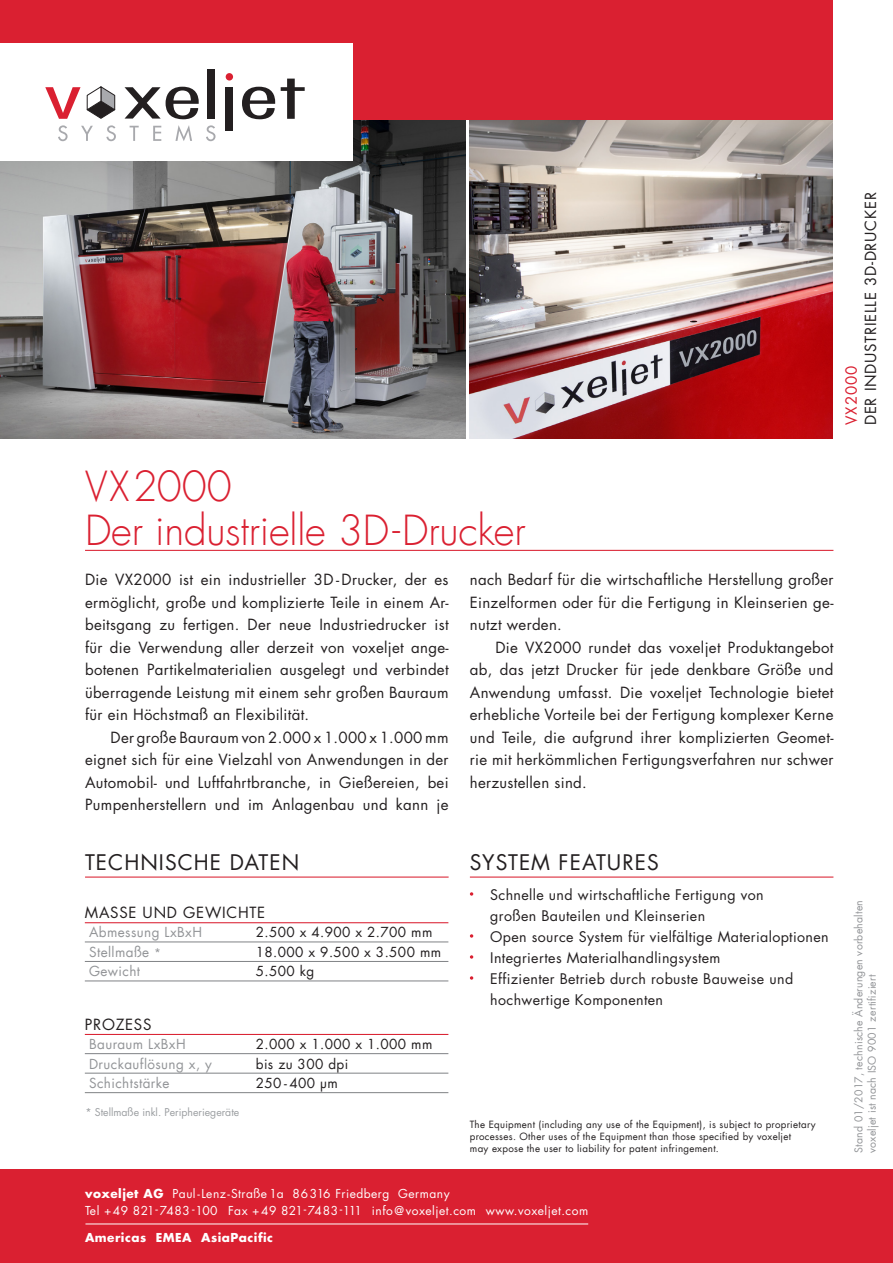
<style>
.page{position:relative;width:893px;height:1263px;background:#fff}
.page>*{position:absolute;margin:0;border:0;box-sizing:border-box;transform-origin:0 0}
.t1{font:300 40.5px "Futura Com";letter-spacing:-.005em;color:#da2031}
.h_2{font:21px "Futura Com";letter-spacing:.05em;color:#231f20}
.copy{font:15px/22.5px "Futura LT";letter-spacing:.02em;color:#231f20;text-align:justify}
.t2{font:15px "Futura Com";letter-spacing:.05em;color:#231f20}
.copy-2{font:15px "Futura LT";letter-spacing:.05em;color:#231f20}
.t3{font:15px "Futura Com";letter-spacing:.05em;color:#da2031}
.aufzählung{font:14.25px "Futura LT";letter-spacing:.025em;color:#231f20}
.t4{font:13.5px "Futura Com";letter-spacing:.03em;color:#231f20}
.t5{font:13.5px "Futura Com";letter-spacing:.03em;color:#939598}
.t6{font:12px "Futura LT";letter-spacing:.04em;color:#fff}
.t7{font:700 12px "Futura LT";letter-spacing:.04em;color:#fff}
.t8{font:10.5px "Futura Com";letter-spacing:.02em;color:#939598}
.t9{font:10.5px "Futura LT";color:#9b9ea1}
.t10{font:9.75px "Futura Com";letter-spacing:.03em;color:#231f20}
.s1{font-size:11.7px}
.s2{font-weight:700}
</style>
<div class="page">
<div style="left:0;top:1169px;width:893px;height:94px;background:#da2031"></div>
<hr style="left:85px;top:1223px;width:503px;height:1px;background:#fff">
<img style="left:470px;top:120px;width:363px;height:318px">
<img style="left:0;top:120px;width:466px;height:318px">
<div style="left:0;top:0;width:893px;height:120px;background:#da2031"></div>
<div style="left:833px;top:0;width:60px;height:471px;background:#fff"></div>
<div style="left:0;top:44px;width:352px;height:117px;background:#fff"></div>
<svg style="left:281px;top:79px;width:24px;height:40px"></svg>
<div style="left:207px;top:70px;width:8px;height:49px;background:#231f20"></div>
<svg style="left:242px;top:87px;width:33px;height:32px"></svg>
<svg style="left:45px;top:87px;width:36px;height:32px"></svg>
<div style="left:226px;top:87px;width:7px;height:43px;background:#231f20"></div>
<div style="left:226px;top:73px;width:7px;height:8px;background:#da2031;border-radius:50%"></div>
<svg style="left:125px;top:87px;width:74px;height:32px"></svg>
<svg style="left:87px;top:86px;width:28px;height:32px"></svg>
<svg style="left:58px;top:125px;width:10px;height:16px"></svg>
<svg style="left:81px;top:126px;width:12px;height:15px"></svg>
<svg style="left:106px;top:125px;width:10px;height:16px"></svg>
<svg style="left:130px;top:126px;width:9px;height:15px"></svg>
<svg style="left:153px;top:126px;width:8px;height:15px"></svg>
<svg style="left:175px;top:125px;width:17px;height:16px"></svg>
<svg style="left:206px;top:125px;width:10px;height:16px"></svg>
<svg style="left:470px;top:892px;width:3px;height:4px"></svg>
<svg style="left:470px;top:934px;width:3px;height:4px"></svg>
<svg style="left:470px;top:955px;width:3px;height:4px"></svg>
<svg style="left:470px;top:976px;width:3px;height:4px"></svg>
<hr style="left:85px;top:550px;width:748px;height:1px;background:#da2031">
<hr style="left:85px;top:876px;width:364px;height:1px;background:#da2031">
<hr style="left:470px;top:876px;width:363px;height:1px;background:#da2031">
<hr style="left:85px;top:922px;width:363px;height:1px;background:#da2031">
<hr style="left:85px;top:942px;width:363px;height:1px;background:#808285">
<hr style="left:85px;top:961px;width:363px;height:1px;background:#808285">
<hr style="left:85px;top:981px;width:363px;height:1px;background:#808285">
<hr style="left:85px;top:1034px;width:363px;height:1px;background:#da2031">
<hr style="left:85px;top:1053px;width:363px;height:1px;background:#808285">
<hr style="left:85px;top:1073px;width:363px;height:1px;background:#808285">
<hr style="left:85px;top:1092px;width:363px;height:1px;background:#808285">
<p class="t2" style="left:860px;top:425px;width:234px;rotate:-90deg">DER INDUSTRIELLE 3D-DRUCKER</p>
<p class="t3" style="left:841px;top:425px;width:61px;rotate:-90deg">VX2000</p>
<p class="t1" style="left:85px;top:460px;width:148px">VX2000</p>
<p class="t1" style="left:85px;top:503px;width:442px">Der industrielle 3D-Drucker</p>
<p class="copy" style="left:85px;top:568px;width:365px">Die VX2000 ist ein industrieller 3D-Drucker, der es ermöglicht, große und komplizierte Teile in einem Ar&shy;beitsgang zu fertigen. Der neue Industriedrucker ist für die Verwendung aller derzeit von voxeljet ange&shy;botenen Partikelmaterialien ausgelegt und verbindet überragende Leistung mit einem sehr großen Bauraum für ein Höchstmaß an Flexibilität.</p>
<p class="copy" style="left:85px;top:726px;width:365px;text-indent:26px">Der große Bauraum von 2.000 x 1.000 x 1.000 mm eignet sich für eine Vielzahl von Anwendungen in der Automobil- und Luftfahrtbranche, in Gießereien, bei Pumpenherstellern und im Anlagenbau und kann je</p>
<p class="copy" style="left:470px;top:568px;width:365px">nach Bedarf für die wirtschaftliche Herstellung großer Einzelformen oder für die Fertigung in Kleinserien ge&shy;nutzt werden.</p>
<p class="copy" style="left:470px;top:636px;width:365px;text-indent:26px">Die VX2000 rundet das voxeljet Produktangebot ab, das jetzt Drucker für jede denkbare Größe und Anwendung umfasst. Die voxeljet Technologie bietet erhebliche Vorteile bei der Fertigung komplexer Kerne und Teile, die aufgrund ihrer komplizierten Geomet&shy;rie mit herkömmlichen Fertigungsverfahren nur schwer herzustellen sind.</p>
<p class="h_2" style="left:85px;top:848px;width:216px">TECHNISCHE DATEN</p>
<p class="h_2" style="left:470px;top:848px;width:190px">SYSTEM FEATURES</p>
<p class="copy-2" style="left:85px;top:903px;width:182px">MASSE UND GEWICHTE</p>
<p class="t5" style="left:89px;top:923px;width:114px">Abmessung LxBxH</p>
<p class="t4" style="left:256px;top:923px;width:178px">2.500 x 4.900 x 2.700 mm</p>
<p class="t5" style="left:89px;top:943px;width:74px">Stellmaße <span class="s1">*</span></p>
<p class="t4" style="left:256px;top:943px;width:187px">18.000 x 9.500 x 3.500 mm</p>
<p class="t5" style="left:89px;top:962px;width:53px">Gewicht</p>
<p class="t4" style="left:256px;top:962px;width:60px">5.500 kg</p>
<p class="copy-2" style="left:85px;top:1014px;width:68px">PROZESS</p>
<p class="t5" style="left:89px;top:1035px;width:98px">Bauraum LxBxH</p>
<p class="t4" style="left:256px;top:1035px;width:178px">2.000 x 1.000 x 1.000 mm</p>
<p class="t5" style="left:89px;top:1054px;width:124px">Druckauflösung x, y</p>
<p class="t4" style="left:256px;top:1054px;width:94px">bis zu 300 dpi</p>
<p class="t5" style="left:89px;top:1074px;width:82px">Schichtstärke</p>
<p class="t4" style="left:256px;top:1074px;width:83px">250 - 400 µm</p>
<p class="t10" style="left:470px;top:1118px;width:347px">The Equipment (including any use of the Equipment), is subject to proprietary</p>
<p class="t10" style="left:470px;top:1130px;width:323px">processes. Other uses of the Equipment than those specified by voxeljet</p>
<p class="t10" style="left:470px;top:1142px;width:251px">may expose the user to liability for patent infringement.</p>
<p class="aufzählung" style="left:490px;top:886px;width:275px">Schnelle und wirtschaftliche Fertigung von</p>
<p class="aufzählung" style="left:490px;top:907px;width:216px">großen Bauteilen und Kleinserien</p>
<p class="aufzählung" style="left:490px;top:928px;width:340px">Open source System für vielfältige Materialoptionen</p>
<p class="aufzählung" style="left:490px;top:949px;width:232px">Integriertes Materialhandlingsystem</p>
<p class="aufzählung" style="left:490px;top:970px;width:304px">Effizienter Betrieb durch robuste Bauweise und</p>
<p class="aufzählung" style="left:490px;top:991px;width:174px">hochwertige Komponenten</p>
<p class="t9" style="left:85px;top:1105px;width:155px">* Stellmaße inkl. Peripheriegeräte</p>
<p class="t6" style="left:85px;top:1186px;width:366px"><span class="s2">voxeljet AG</span> Paul-Lenz-Straße 1a 86316 Friedberg Germany</p>
<p class="t6" style="left:85px;top:1202px;width:505px">Tel +49 821-7483 -100 Fax +49 821-7483-111 info@voxeljet.com www.voxeljet.com</p>
<p class="t7" style="left:85px;top:1229px;width:190px">Americas EMEA AsiaPacific</p>
<p class="t8" style="left:851px;top:1153px;width:254px;rotate:-90deg">Stand 01/2017, technische Änderungen vorbehalten</p>
<p class="t8" style="left:865px;top:1153px;width:180px;rotate:-90deg">voxeljet ist nach ISO 9001 zertifiziert</p>
</div>
